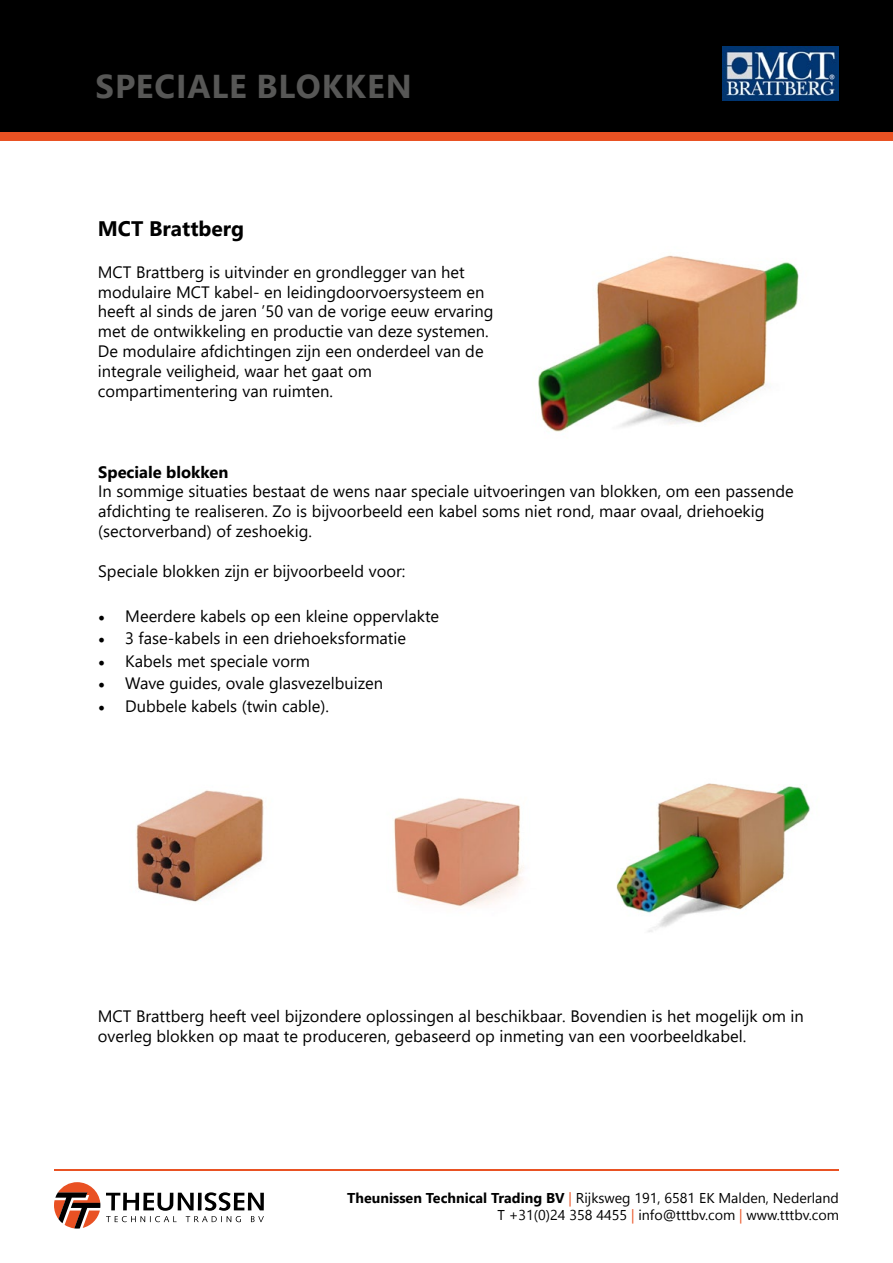
<style>
.page{position:relative;width:893px;height:1263px;background:#fff}
.page>*{position:absolute;margin:0;border:0;box-sizing:border-box;transform-origin:0 0}
.t1{font:700 33px "Segoe UI";letter-spacing:.03em;color:#575756}
.t2{font:700 21px "Leelawadee UI";color:#000}
.t3{font:16.5px/19.8px "Segoe UI";color:#000}
.t4{font:700 16.5px "Leelawadee UI";color:#000}
.t5{font:14.25px/17.1px "Leelawadee UI";color:#000;text-align:right}
.s1{font-family:"Minion Pro";font-size:18px}
.s2{font-weight:700}
.s3{color:#e95223}
</style>
<div class="page">
<hr style="left:54px;top:1169px;width:785px;height:2px;background:#e95223">
<svg style="left:54px;top:1182px;width:46px;height:46px"></svg>
<svg style="left:106px;top:1192px;width:158px;height:30px"></svg>
<div style="left:0;top:0;width:893px;height:133px;background:#000"></div>
<div style="left:0;top:133px;width:893px;height:8px;background:#e95223"></div>
<img style="left:723px;top:47px;width:116px;height:54px">
<img style="left:538px;top:255px;width:261px;height:177px">
<img style="left:136px;top:790px;width:128px;height:112px">
<img style="left:393px;top:798px;width:131px;height:110px">
<img style="left:616px;top:783px;width:194px;height:149px">
<h1 class="t1" style="left:96px;top:55px;width:318px">SPECIALE BLOKKEN</h1>
<p class="t2" style="left:98px;top:214px;width:148px">MCT Brattberg</p>
<p class="t3" style="left:98px;top:261px;width:397px">MCT Brattberg is uitvinder en grondlegger van het modulaire MCT kabel- en leidingdoorvoersysteem en heeft al sinds de jaren ’50 van de vorige eeuw ervaring met de ontwikkeling en productie van deze systemen.<br>De modulaire afdichtingen zijn een onderdeel van de integrale veiligheid, waar het gaat om compartimentering van ruimten.</p>
<p class="t4" style="left:98px;top:460px;width:132px">Speciale blokken</p>
<p class="t3" style="left:98px;top:480px;width:697px">In sommige situaties bestaat de wens naar speciale uitvoeringen van blokken, om een passende afdichting te realiseren. Zo is bijvoorbeeld een kabel soms niet rond, maar ovaal, driehoekig (sectorverband) of zeshoekig.</p>
<p class="t3" style="left:98px;top:559px;width:309px">Speciale blokken zijn er bijvoorbeeld voor:</p>
<p class="t3" style="left:98px;top:604px;width:342px"><span class="s1">•</span> Meerdere kabels op een kleine oppervlakte</p>
<p class="t3" style="left:98px;top:627px;width:309px"><span class="s1">•</span> 3 fase-kabels in een driehoeksformatie</p>
<p class="t3" style="left:98px;top:649px;width:213px"><span class="s1">•</span> Kabels met speciale vorm</p>
<p class="t3" style="left:98px;top:672px;width:287px"><span class="s1">•</span> Wave guides, ovale glasvezelbuizen</p>
<p class="t3" style="left:98px;top:694px;width:232px"><span class="s1">•</span> Dubbele kabels (twin cable).</p>
<p class="t3" style="left:98px;top:1005px;width:707px">MCT Brattberg heeft veel bijzondere oplossingen al beschikbaar. Bovendien is het mogelijk om in overleg blokken op maat te produceren, gebaseerd op inmeting van een voorbeeldkabel.</p>
<p class="t5" style="left:347px;top:1188px;width:493px"><span class="s2">Theunissen Technical Trading BV</span> <span class="s3">|</span> Rijksweg 191, 6581 EK Malden, Nederland<br>T +31(0)24 358 4455 <span class="s3">|</span> info@tttbv.com <span class="s3">|</span> www.tttbv.com</p>
</div>
